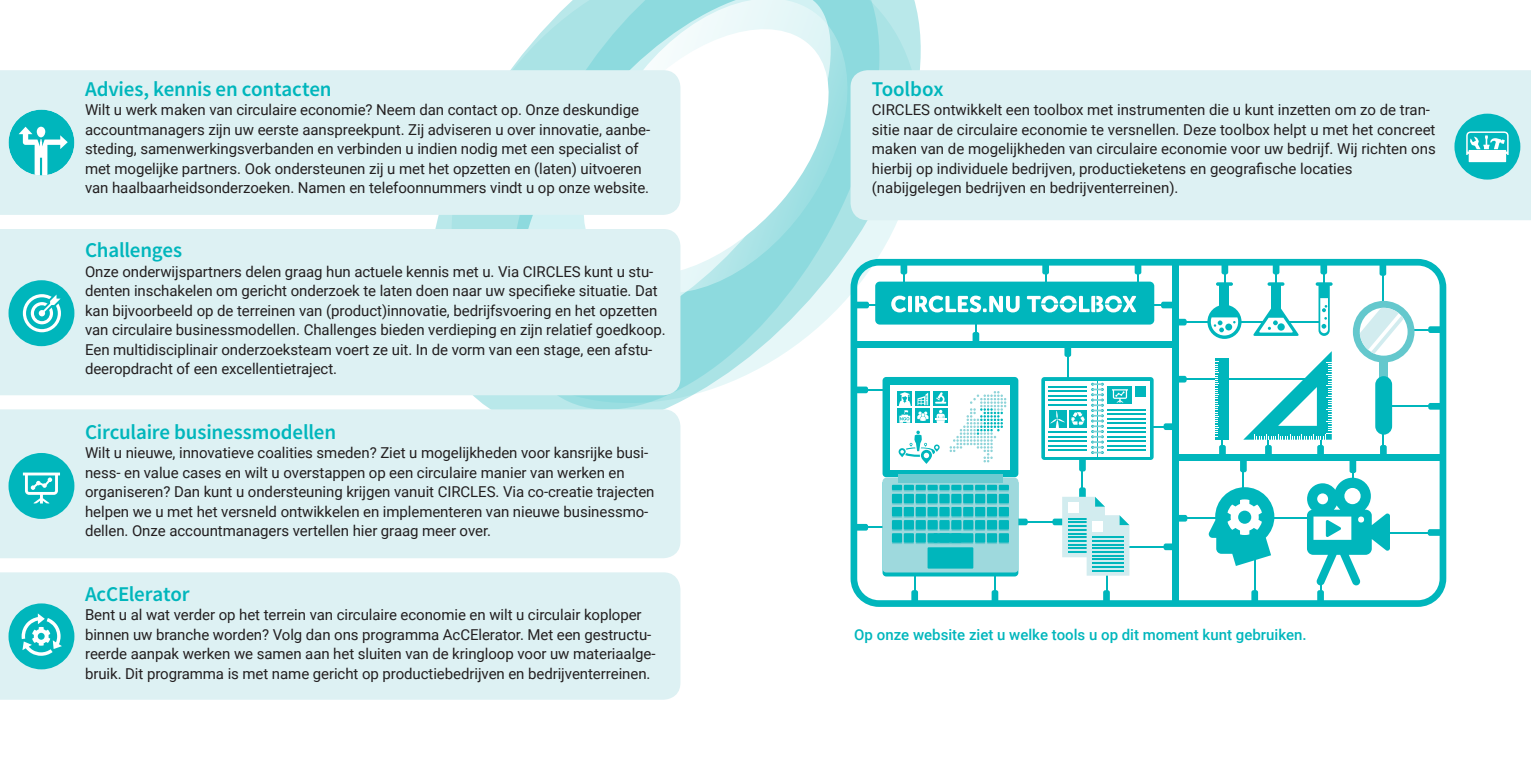
<style>
.page{position:relative;width:1531px;height:766px;background:#fff}
.page>*{position:absolute;margin:0;border:0;box-sizing:border-box;transform-origin:0 0}
.t1{font:600 21px "Source Sans Pro";letter-spacing:-.01em;color:#00b6bc}
.t2{font:15px/19.5px "Roboto";letter-spacing:-.005em;color:#231f20}
.t3{font:500 15px "Roboto";color:#00b6bc}
</style>
<div class="page">
<svg style="left:435px;top:0;width:568px;height:497px"></svg>
<svg style="left:576px;top:0;width:286px;height:311px;fill:#8ddade"></svg>
<svg style="left:568px;top:12px;width:276px;height:280px"></svg>
<div style="left:0;top:229px;width:680px;height:166px;background:#ddf1f3"></div>
<div style="left:0;top:70px;width:680px;height:145px;background:#ddf1f3"></div>
<div style="left:850px;top:70px;width:681px;height:150px;background:#ddf1f3"></div>
<div style="left:0;top:409px;width:680px;height:149px;background:#ddf1f3"></div>
<div style="left:0;top:572px;width:680px;height:127px;background:#ddf1f3"></div>
<svg style="left:850px;top:259px;width:596px;height:347px"></svg>
<svg style="left:882px;top:382px;width:247px;height:220px"></svg>
<svg style="left:1209px;top:262px;width:231px;height:340px"></svg>
<div style="left:9px;top:453px;width:65px;height:65px;background:#00b6bc;border-radius:50%"></div>
<svg style="left:23px;top:472px;width:37px;height:31px"></svg>
<div style="left:9px;top:280px;width:65px;height:66px;background:#00b6bc;border-radius:50%"></div>
<svg style="left:23px;top:294px;width:38px;height:38px"></svg>
<div style="left:9px;top:603px;width:65px;height:66px;background:#00b6bc;border-radius:50%"></div>
<svg style="left:22px;top:613px;width:40px;height:42px"></svg>
<div style="left:9px;top:109px;width:65px;height:66px;background:#00b6bc;border-radius:50%"></div>
<svg style="left:19px;top:127px;width:49px;height:48px"></svg>
<div style="left:1454px;top:114px;width:66px;height:65px;background:#00b6bc;border-radius:50%"></div>
<svg style="left:1466px;top:131px;width:42px;height:31px"></svg>
<p class="t1" style="left:85px;top:75px;width:248px">Advies, kennis en contacten</p>
<p class="t2" style="left:85px;top:99px;width:567px">Wilt u werk maken van circulaire economie? Neem dan contact op. Onze deskundige accountmanagers zijn uw eerste aanspreekpunt. Zij adviseren u over innovatie, aanbe&shy;steding, samenwerkingsverbanden en verbinden u indien nodig met een specialist of met mogelijke partners. Ook ondersteunen zij u met het opzetten en (laten) uitvoeren van haalbaarheidsonderzoeken. Namen en telefoonnummers vindt u op onze website.</p>
<p class="t1" style="left:85px;top:236px;width:99px">Challenges</p>
<p class="t2" style="left:85px;top:261px;width:582px">Onze onderwijspartners delen graag hun actuele kennis met u. Via CIRCLES kunt u stu&shy;denten inschakelen om gericht onderzoek te laten doen naar uw specifieke situatie. Dat kan bijvoorbeeld op de terreinen van (product)innovatie, bedrijfsvoering en het opzetten van circulaire businessmodellen. Challenges bieden verdieping en zijn relatief goedkoop.<br>Een multidisciplinair onderzoeksteam voert ze uit. In de vorm van een stage, een afstu&shy;deeropdracht of een excellentietraject.</p>
<p class="t1" style="left:85px;top:418px;width:253px">Circulaire businessmodellen</p>
<p class="t2" style="left:85px;top:442px;width:571px">Wilt u nieuwe, innovatieve coalities smeden? Ziet u mogelijkheden voor kansrijke busi&shy;ness- en value cases en wilt u overstappen op een circulaire manier van werken en organiseren? Dan kunt u ondersteuning krijgen vanuit CIRCLES. Via co-creatie trajecten helpen we u met het versneld ontwikkelen en implementeren van nieuwe businessmo&shy;dellen. Onze accountmanagers vertellen hier graag meer over.</p>
<p class="t1" style="left:85px;top:579px;width:106px">AcCElerator</p>
<p class="t2" style="left:85px;top:604px;width:572px">Bent u al wat verder op het terrein van circulaire economie en wilt u circulair koploper binnen uw branche worden? Volg dan ons programma AcCElerator. Met een gestructu&shy;reerde aanpak werken we samen aan het sluiten van de kringloop voor uw materiaalge&shy;bruik. Dit programma is met name gericht op productiebedrijven en bedrijventerreinen.</p>
<p class="t1" style="left:872px;top:75px;width:73px">Toolbox</p>
<p class="t2" style="left:872px;top:99px;width:565px">CIRCLES ontwikkelt een toolbox met instrumenten die u kunt inzetten om zo de tran&shy;sitie naar de circulaire economie te versnellen. Deze toolbox helpt u met het concreet maken van de mogelijkheden van circulaire economie voor uw bedrijf. Wij richten ons hierbij op individuele bedrijven, productieketens en geografische locaties</p>
<p class="t2" style="left:872px;top:177px;width:308px">(nabijgelegen bedrijven en bedrijventerreinen).</p>
<p class="t3" style="left:854px;top:624px;width:454px">Op onze website ziet u welke tools u op dit moment kunt gebruiken.</p>
</div>
